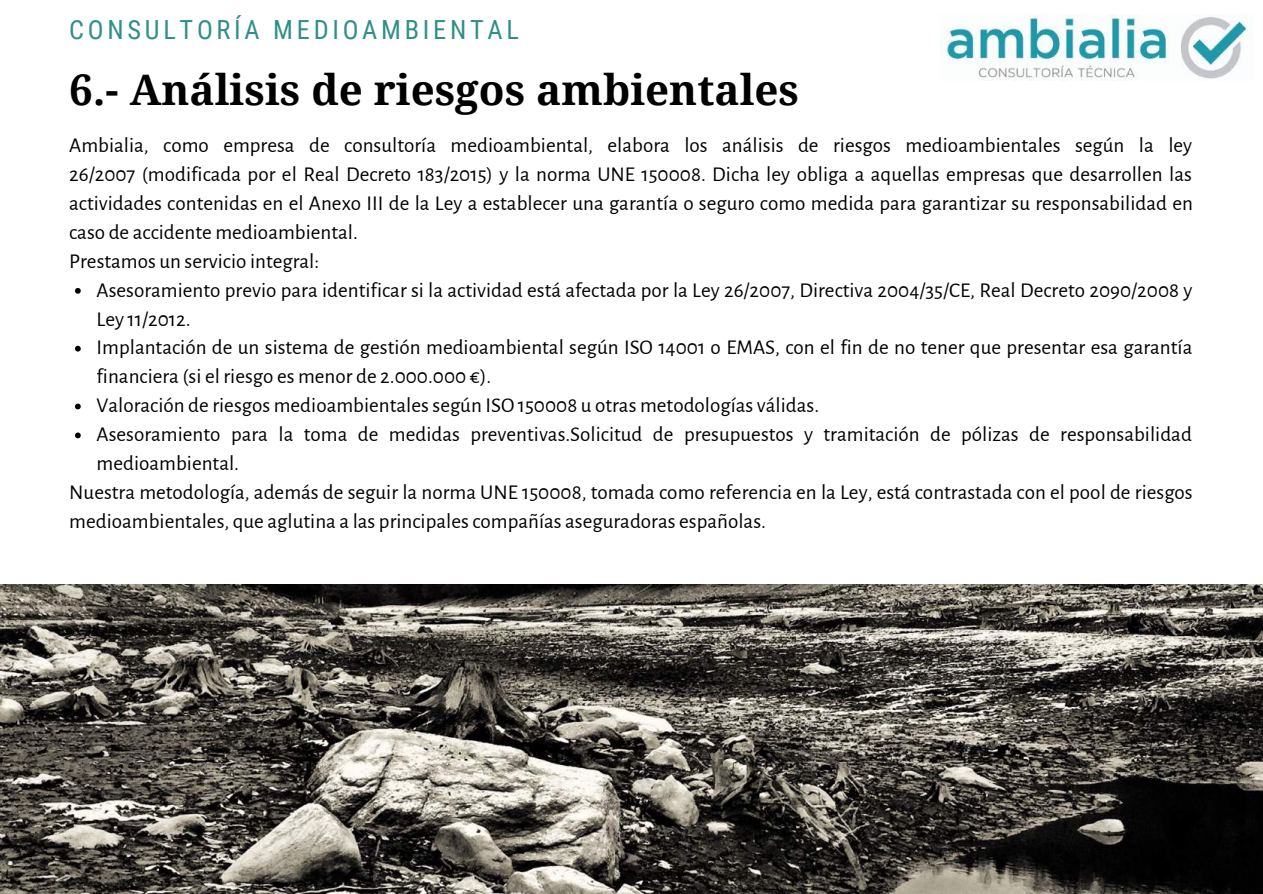
<style>
.page{position:relative;width:1263px;height:894px;background:#fff}
.page>*{position:absolute;margin:0;border:0;box-sizing:border-box;transform-origin:0 0}
.t1{font:700 42.15px "Droid Serif";color:#000}
.t2{font:26.4px "Roboto Condensed";letter-spacing:.14em;color:#308f87}
.t3{font:21px/29px "Alegreya Sans";color:#000}
</style>
<div class="page">
<img style="left:941px;top:15px;width:312px;height:65px">
<img style="left:0;top:584px;width:1263px;height:309px">
<svg style="left:75px;top:288px;width:6px;height:5px"></svg>
<svg style="left:75px;top:345px;width:6px;height:6px"></svg>
<svg style="left:75px;top:403px;width:6px;height:6px"></svg>
<svg style="left:75px;top:432px;width:6px;height:6px"></svg>
<p class="t2" style="left:69px;top:15px;width:451px">CONSULTORÍA MEDIOAMBIENTAL</p>
<h1 class="t1" style="left:69px;top:65px;width:731px">6.- Análisis de riesgos ambientales</h1>
<p class="t3" style="left:69px;top:131px;width:1125px">Ambialia, como empresa de consultoría medioambiental, elabora los análisis de riesgos medioambientales según la ley 26/2007 (modificada por el Real Decreto 183/2015) y la norma UNE 150008. Dicha ley obliga a aquellas empresas que desarrollen las actividades contenidas en el Anexo III de la Ley a establecer una garantía o seguro como medida para garantizar su responsabilidad en caso de accidente medioambiental.<br>Prestamos un servicio integral:</p>
<p class="t3" style="left:97px;top:276px;width:1097px">Asesoramiento previo para identificar si la actividad está afectada por la Ley 26/2007, Directiva 2004/35/CE, Real Decreto 2090/2008 y</p>
<p class="t3" style="left:97px;top:304px;width:95px">Ley 11/2012.</p>
<p class="t3" style="left:97px;top:333px;width:1097px">Implantación de un sistema de gestión medioambiental según ISO 14001 o EMAS, con el fin de no tener que presentar esa garantía</p>
<p class="t3" style="left:97px;top:362px;width:396px">financiera (si el riesgo es menor de 2.000.000 €).</p>
<p class="t3" style="left:97px;top:391px;width:724px">Valoración de riesgos medioambientales según ISO 150008 u otras metodologías válidas.</p>
<p class="t3" style="left:97px;top:420px;width:1097px">Asesoramiento para la toma de medidas preventivas.Solicitud de presupuestos y tramitación de pólizas de responsabilidad</p>
<p class="t3" style="left:97px;top:449px;width:144px">medioambiental.</p>
<p class="t3" style="left:69px;top:478px;width:1125px">Nuestra metodología, además de seguir la norma UNE 150008, tomada como referencia en la Ley, está contrastada con el pool de riesgos</p>
<p class="t3" style="left:69px;top:507px;width:698px">medioambientales, que aglutina a las principales compañías aseguradoras españolas.</p>
</div>
